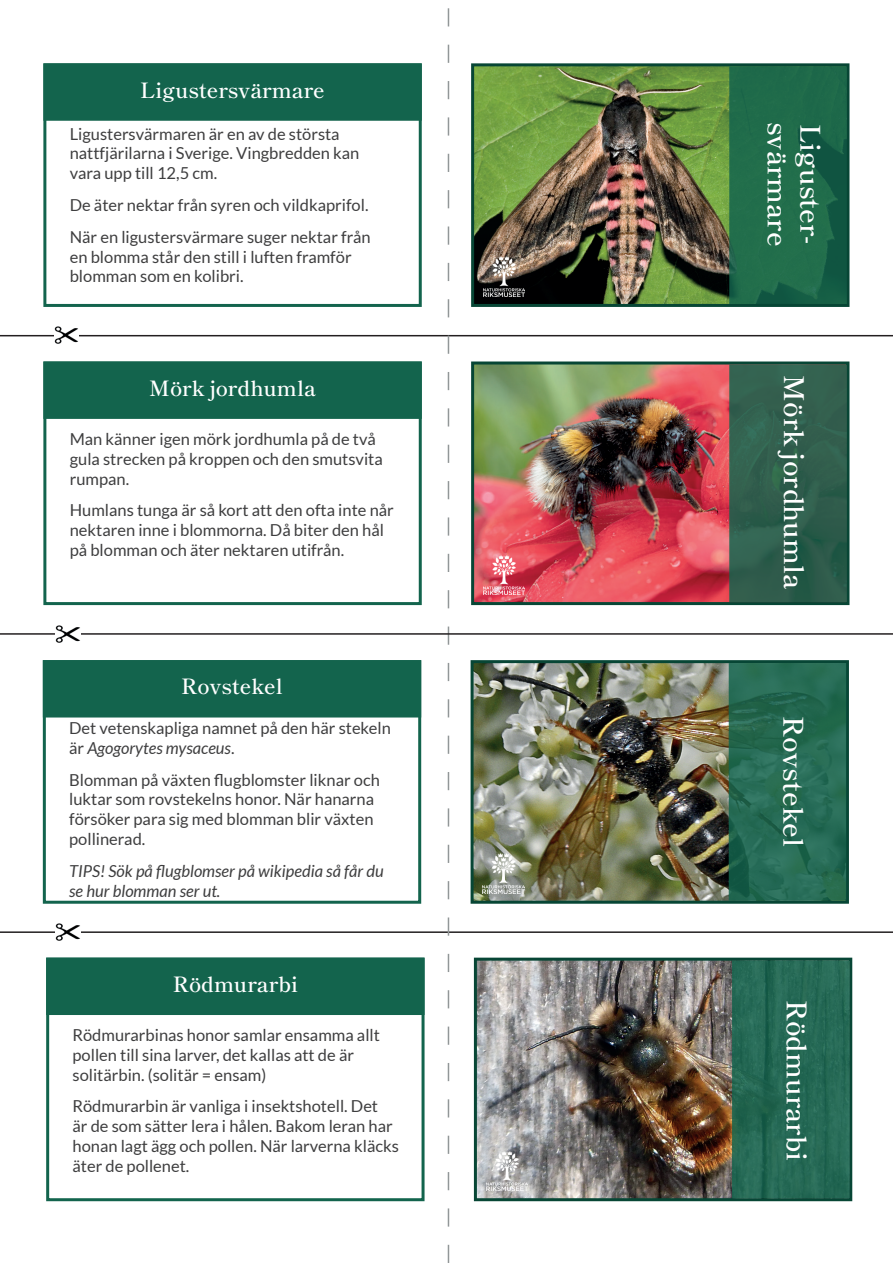
<style>
.page{position:relative;width:893px;height:1263px;background:#fff}
.page>*{position:absolute;margin:0;border:0;box-sizing:border-box;transform-origin:0 0}
.t1{font:600 27px "Shippori Mincho";color:#fff}
.t2{font:600 21px "Shippori Mincho";color:#fff}
.t3{font:16.5px/19.8px "Lato";color:#3e3e3f}
.t4{font:italic 16.5px/19.8px "Lato";color:#3e3e3f}
.s1{font-style:italic}
</style>
<div class="page">
<hr style="left:0;top:931px;width:893px;height:2px;background:#231f20">
<hr style="left:0;top:335px;width:893px;height:1px;background:#231f20">
<svg style="left:448px;top:8px;width:1px;height:1255px"></svg>
<hr style="left:0;top:633px;width:893px;height:2px;background:#231f20">
<img style="left:54px;top:326px;width:25px;height:18px">
<img style="left:55px;top:625px;width:25px;height:18px">
<img style="left:55px;top:923px;width:25px;height:18px">
<div style="left:43px;top:361px;width:379px;height:244px;border:3px solid #13644d"></div>
<div style="left:43px;top:660px;width:378px;height:244px;border:3px solid #13644d"></div>
<div style="left:46px;top:958px;width:379px;height:243px;border:3px solid #13644d"></div>
<div style="left:43px;top:63px;width:379px;height:244px;border:3px solid #13644d"></div>
<img style="left:475px;top:365px;width:254px;height:236px">
<div style="left:471px;top:361px;width:378px;height:244px;border:3px solid #074635"></div>
<img style="left:475px;top:664px;width:254px;height:236px">
<div style="left:471px;top:660px;width:378px;height:244px;border:3px solid #074635"></div>
<img style="left:478px;top:962px;width:254px;height:235px">
<div style="left:474px;top:958px;width:378px;height:243px;border:3px solid #074635"></div>
<img style="left:475px;top:67px;width:254px;height:236px">
<div style="left:471px;top:63px;width:378px;height:244px;border:3px solid #074635"></div>
<img style="left:483px;top:555px;width:42px;height:39px">
<img style="left:483px;top:854px;width:41px;height:39px">
<img style="left:486px;top:1151px;width:42px;height:39px">
<img style="left:483px;top:257px;width:42px;height:39px">
<div style="left:43px;top:361px;width:379px;height:58px;background:#13644d;border:2px solid #13644d"></div>
<svg style="left:729px;top:364px;width:118px;height:238px;background:#305e4d"></svg>
<div style="left:43px;top:660px;width:378px;height:57px;background:#13644d"></div>
<svg style="left:729px;top:663px;width:117px;height:238px;background:#256a53"></svg>
<div style="left:46px;top:958px;width:379px;height:57px;background:#13644d"></div>
<div style="left:732px;top:960px;width:118px;height:238px;background:#256955;border:2px solid #13644d"></div>
<div style="left:43px;top:63px;width:379px;height:58px;background:#13644d;border:2px solid #13644d"></div>
<svg style="left:729px;top:66px;width:118px;height:238px;background:#1d6849"></svg>
<p class="t2" style="left:140px;top:77px;width:186px">Ligustersvärmare</p>
<p class="t3" style="left:70px;top:124px;width:291px">Ligustersvärmaren är en av de största nattfjärilarna i Sverige. Vingbredden kan vara upp till 12,5 cm.</p>
<p class="t3" style="left:70px;top:189px;width:302px;line-height:31.8px">De äter nektar från syren och vildkaprifol.<br>När en ligustersvärmare suger nektar från</p>
<p class="t3" style="left:70px;top:247px;width:283px">en blomma står den still i luften framför blomman som en kolibri.</p>
<h1 class="t1" style="left:794px;top:122px;width:126px;rotate:90deg">svärmare</h1>
<h1 class="t1" style="left:827px;top:124px;width:122px;rotate:90deg">Liguster-</h1>
<p class="t2" style="left:149px;top:375px;width:168px">Mörk jordhumla</p>
<h1 class="t1" style="left:811px;top:375px;width:216px;rotate:90deg">Mörk jordhumla</h1>
<p class="t3" style="left:70px;top:429px;width:315px">Man känner igen mörk jordhumla på de två gula strecken på kroppen och den smutsvita rumpan.</p>
<p class="t3" style="left:70px;top:500px;width:326px">Humlans tunga är så kort att den ofta inte når nektaren inne i blommorna. Då biter den hål på blomman och äter nektaren utifrån.</p>
<p class="t2" style="left:181px;top:674px;width:103px">Rovstekel</p>
<p class="t3" style="left:69px;top:718px;width:323px">Det vetenskapliga namnet på den här stekeln är <span class="s1">Agogorytes mysaceus</span>.</p>
<p class="t3" style="left:69px;top:770px;width:312px">Blomman på växten flugblomster liknar och luktar som rovstekelns honor. När hanarna försöker para sig med blomman blir växten pollinerad.</p>
<p class="t4" style="left:69px;top:861px;width:316px">TIPS! Sök på flugblomser på wikipedia så får du se hur blomman ser ut.</p>
<p class="t2" style="left:173px;top:971px;width:127px">Rödmurarbi</p>
<p class="t3" style="left:73px;top:1025px;width:309px">Rödmurarbinas honor samlar ensamma allt pollen till sina larver, det kallas att de är solitärbin. (solitär = ensam)</p>
<p class="t3" style="left:73px;top:1096px;width:328px">Rödmurarbin är vanliga i insektshotell. Det<br>är de som sätter lera i hålen. Bakom leran har honan lagt ägg och pollen. När larverna kläcks äter de pollenet.</p>
<h1 class="t1" style="left:810px;top:716px;width:132px;rotate:90deg">Rovstekel</h1>
<h1 class="t1" style="left:813px;top:999px;width:163px;rotate:90deg">Rödmurarbi</h1>
</div>
